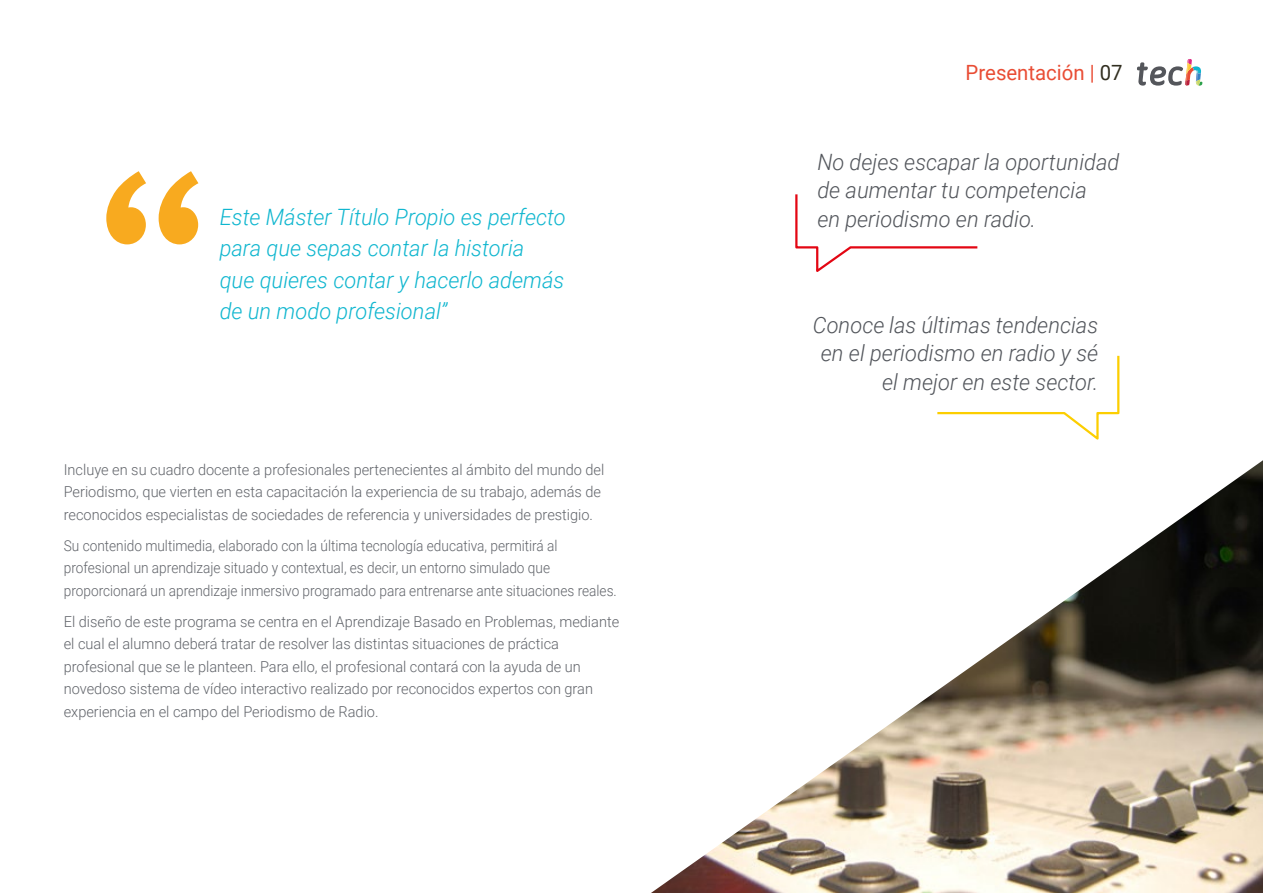
<style>
.page{position:relative;width:1263px;height:893px;background:#fff}
.page>*{position:absolute;margin:0;border:0;box-sizing:border-box;transform-origin:0 0}
.t1{font:italic 300 22.5px/28.5px "Roboto";color:#52555b;text-align:right}
.t2{font:italic 300 22.5px/31.5px "Roboto";color:#0fb6cf}
.t3{font:21px "Roboto";color:#e94d35}
.t4{font:300 15px/22.5px "Roboto";color:#61646a}
.t5{font:300 15px/22.5px "Roboto";color:#61646a;scale:.91 1}
.s1{color:#312e20}
</style>
<div class="page">
<svg style="left:106px;top:171px;width:92px;height:73px"></svg>
<img style="left:651px;top:460px;width:612px;height:433px">
<svg style="left:937px;top:355px;width:183px;height:85px"></svg>
<svg style="left:795px;top:194px;width:183px;height:78px"></svg>
<svg style="left:1137px;top:59px;width:65px;height:27px"></svg>
<h1 class="t2" style="left:220px;top:200px;width:348px">Este Máster Título Propio es perfecto para que sepas contar la historia<br>que quieres contar y hacerlo además de un modo profesional”</h1>
<p class="t4" style="left:64px;top:458px;width:542px">Incluye en su cuadro docente a profesionales pertenecientes al ámbito del mundo del<br>Periodismo, que vierten en esta capacitación la experiencia de su trabajo, además de reconocidos especialistas de sociedades de referencia y universidades de prestigio.</p>
<p class="t5" style="left:64px;top:534px;width:609px">Su contenido multimedia, elaborado con la última tecnología educativa, permitirá al profesional un aprendizaje situado y contextual, es decir, un entorno simulado que proporcionará un aprendizaje inmersivo programado para entrenarse ante situaciones reales.</p>
<p class="t4" style="left:64px;top:610px;width:557px">El diseño de este programa se centra en el Aprendizaje Basado en Problemas, mediante el cual el alumno deberá tratar de resolver las distintas situaciones de práctica profesional que se le planteen. Para ello, el profesional contará con la ayuda de un novedoso sistema de vídeo interactivo realizado por reconocidos expertos con gran experiencia en el campo del Periodismo de Radio.</p>
<h2 class="t3" style="left:966px;top:57px;width:159px">Presentación | <span class="s1">07</span></h2>
<h1 class="t1" style="left:817px;top:147px;width:303px;text-align:left">No dejes escapar la oportunidad de aumentar tu competencia<br>en periodismo en radio.</h1>
<h1 class="t1" style="left:813px;top:310px;width:287px">Conoce las últimas tendencias en el periodismo en radio y sé el mejor en este sector.</h1>
</div>
